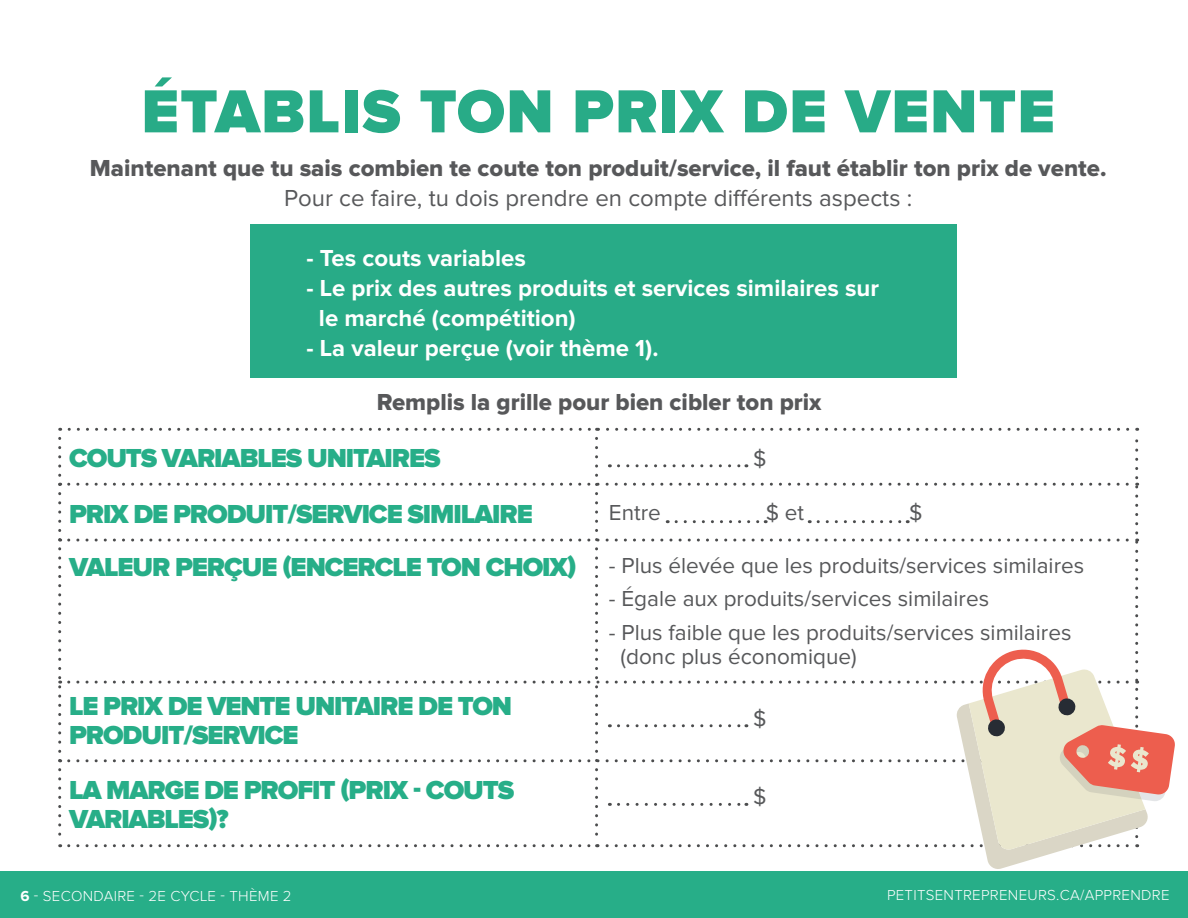
<style>
.page{position:relative;width:1188px;height:918px;background:#fff}
.page>*{position:absolute;margin:0;border:0;box-sizing:border-box;transform-origin:0 0}
.titre_bleu{font:900 63px "Proxima Nova";letter-spacing:.02em;color:#28ab87}
.texte_courant{font:900 27px/28.5px "Proxima Nova";letter-spacing:-.04em;color:#27ae88}
.texte_courant-2{font:24px/30px "Proxima Nova Extrabld";color:#57585a;text-align:center}
.texte_courant-3{font:700 24px/30px "Proxima Nova";color:#fff}
.texte_courant-4{font:22.5px/24px "Proxima Nova";color:#57585a}
.t1{font:300 15px "Proxima Nova";letter-spacing:.02em;color:#fff}
.s1{font-family:"Proxima Nova"}
.s2{font-weight:700}
</style>
<div class="page">
<div style="left:0;top:872px;width:1188px;height:46px;background:#27ae88"></div>
<div style="left:250px;top:224px;width:707px;height:154px;background:#28ab87"></div>
<svg style="left:58px;top:428px;width:1117px;height:441px"></svg>
<p class="titre_bleu" style="left:141px;top:83px;width:915px">ÉTABLIS TON PRIX DE VENTE</p>
<p class="texte_courant-2" style="left:90px;top:154px;width:1018px">Maintenant que tu sais combien te coute ton produit/service, il faut établir ton prix de vente.<br><span class="s1">Pour ce faire, tu dois prendre en compte différents aspects :</span></p>
<p class="texte_courant-3" style="left:307px;top:244px;width:221px">- Tes couts variables</p>
<p class="texte_courant-3" style="left:319px;top:274px;width:562px;text-indent:-12px">- Le prix des autres produits et services similaires sur le marché (compétition)</p>
<p class="texte_courant-3" style="left:307px;top:334px;width:353px">- La valeur perçue (voir thème 1).</p>
<p class="texte_courant-2" style="left:377px;top:388px;width:446px">Remplis la grille pour bien cibler ton prix</p>
<p class="texte_courant" style="left:69px;top:445px;width:373px">COUTS VARIABLES UNITAIRES</p>
<p class="texte_courant" style="left:69px;top:501px;width:465px">PRIX DE PRODUIT/SERVICE SIMILAIRE</p>
<p class="texte_courant" style="left:69px;top:554px;width:509px">VALEUR PERÇUE (ENCERCLE TON CHOIX)</p>
<p class="texte_courant" style="left:69px;top:693px;width:445px">LE PRIX DE VENTE UNITAIRE DE TON<br>PRODUIT/SERVICE</p>
<p class="texte_courant" style="left:69px;top:777px;width:447px">LA MARGE DE PROFIT (PRIX - COUTS<br>VARIABLES)?</p>
<p class="texte_courant-4" style="left:753px;top:447px;width:15px">$</p>
<p class="texte_courant-4" style="left:609px;top:501px;width:53px">Entre</p>
<p class="texte_courant-4" style="left:766px;top:501px;width:40px">$ et</p>
<p class="texte_courant-4" style="left:909px;top:501px;width:15px">$</p>
<p class="texte_courant-4" style="left:609px;top:555px;width:477px">- Plus élevée que les produits/services similaires</p>
<p class="texte_courant-4" style="left:609px;top:588px;width:382px">- Égale aux produits/services similaires</p>
<p class="texte_courant-4" style="left:621px;top:621px;width:452px;text-indent:-12px">- Plus faible que les produits/services similaires (donc plus économique)</p>
<p class="texte_courant-4" style="left:753px;top:707px;width:15px">$</p>
<p class="texte_courant-4" style="left:753px;top:786px;width:15px">$</p>
<p class="t1" style="left:20px;top:889px;width:273px"><span class="s2">6</span> - SECONDAIRE - 2E CYCLE - THÈME 2</p>
<p class="t1" style="left:887px;top:888px;width:284px">PETITSENTREPRENEURS.CA/APPRENDRE</p>
</div>
